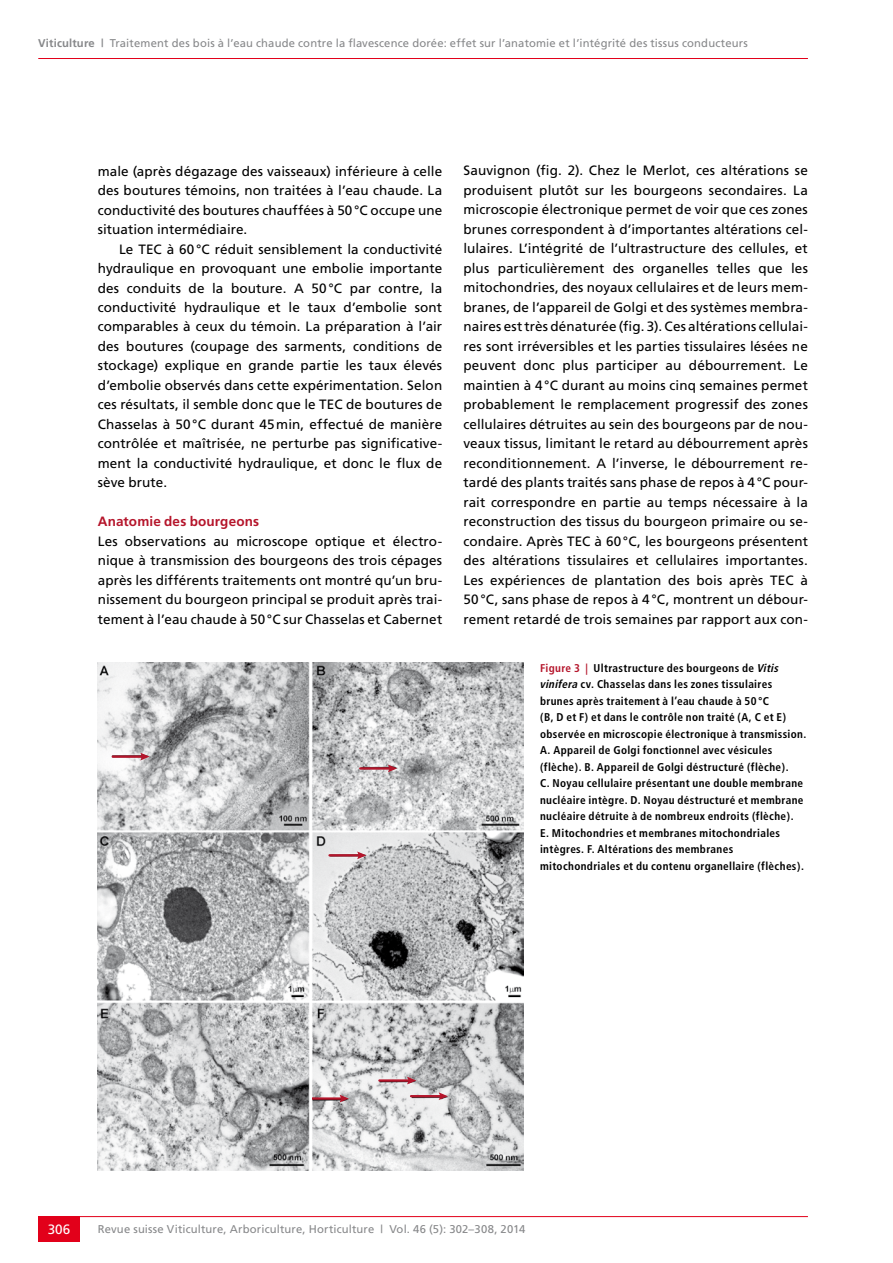
<style>
.page{position:relative;width:893px;height:1263px;background:#fff}
.page>*{position:absolute;margin:0;border:0;box-sizing:border-box;transform-origin:0 0}
.t1{font:13.5px/19.5px "Frutiger";letter-spacing:.005em;color:#000;text-align:justify}
.t2{font:700 13.5px "Frutiger";letter-spacing:.01em;color:#b5152b}
.t3{font:13.5px "Frutiger";color:#fff}
.t4{font:700 condensed 11.25px/16.5px "Frutiger";letter-spacing:.03em;color:#000}
.t5{font:11.25px "Frutiger";letter-spacing:.015em;color:#87888a}
.s1{font-weight:700}
.s2{color:#b5152b}
.s3{font-style:italic}
</style>
<div class="page">
<hr style="left:38px;top:58px;width:770px;height:1px;background:#e2001a">
<hr style="left:38px;top:1216px;width:770px;height:1px;background:#e2001a">
<div style="left:38px;top:1216px;width:42px;height:26px;background:#e2001a"></div>
<img style="left:98px;top:663px;width:425px;height:507px">
<hr style="left:113px;top:755px;width:30px;height:3px;background:#b5152b">
<svg style="left:140px;top:753px;width:10px;height:7px"></svg>
<hr style="left:360px;top:767px;width:31px;height:3px;background:#b5152b">
<svg style="left:388px;top:764px;width:9px;height:8px"></svg>
<hr style="left:329px;top:854px;width:31px;height:2px;background:#b5152b">
<svg style="left:357px;top:851px;width:9px;height:8px"></svg>
<hr style="left:379px;top:1079px;width:31px;height:3px;background:#b5152b">
<svg style="left:407px;top:1077px;width:9px;height:7px"></svg>
<hr style="left:411px;top:1095px;width:31px;height:2px;background:#b5152b">
<svg style="left:439px;top:1092px;width:9px;height:8px"></svg>
<hr style="left:312px;top:1097px;width:31px;height:3px;background:#b5152b">
<svg style="left:340px;top:1095px;width:9px;height:7px"></svg>
<p class="t5" style="left:38px;top:37px;width:711px"><span class="s1">Viticulture |</span> Traitement des bois à l’eau chaude contre la flavescence dorée: effet sur l’anatomie et l’intégrité des tissus conducteurs</p>
<p class="t1" style="left:98px;top:161px;width:346px">male (après dégazage des vaisseaux) inférieure à celle des boutures témoins, non traitées à l’eau chaude. La conductivité des boutures chauffées à 50°C occupe une situation intermédiaire.</p>
<p class="t1" style="left:98px;top:239px;width:346px;text-indent:21px">Le TEC à 60°C réduit sensiblement la conductivité hydraulique en provoquant une embolie importante des conduits de la bouture. A 50°C par contre, la conductivité hydraulique et le taux d’embolie sont comparables à ceux du témoin. La préparation à l’air des boutures (coupage des sarments, conditions de stockage) explique en grande partie les taux élevés d’embolie observés dans cette expérimentation. Selon ces résultats, il semble donc que le TEC de boutures de Chasselas à 50°C durant 45min, effectué de manière contrôlée et maîtrisée, ne perturbe pas significative&shy;ment la conductivité hydraulique, et donc le flux de sève brute.</p>
<p class="t2" style="left:98px;top:514px;width:163px">Anatomie des bourgeons</p>
<p class="t1" style="left:98px;top:531px;width:346px">Les observations au microscope optique et électro&shy;nique à transmission des bourgeons des trois cépages après les différents traitements ont montré qu’un bru&shy;nissement du bourgeon principal se produit après trai&shy;tement à l’eau chaude à 50°C sur Chasselas et Cabernet</p>
<p class="t1" style="left:463px;top:161px;width:346px">Sauvignon (fig. 2). Chez le Merlot, ces altérations se produisent plutôt sur les bourgeons secondaires. La microscopie électronique permet de voir que ces zones brunes correspondent à d’importantes altérations cel&shy;lulaires. L’intégrité de l’ultrastructure des cellules, et plus particulièrement des organelles telles que les mitochondries, des noyaux cellulaires et de leurs mem&shy;branes, de l’appareil de Golgi et des systèmes membra&shy;naires est très dénaturée (fig. 3). Ces altérations cellulai&shy;res sont irréversibles et les parties tissulaires lésées ne peuvent donc plus participer au débourrement. Le maintien à 4°C durant au moins cinq semaines permet probablement le remplacement progressif des zones cellulaires détruites au sein des bourgeons par de nou&shy;veaux tissus, limitant le retard au débourrement après reconditionnement. A l’inverse, le débourrement re&shy;tardé des plants traités sans phase de repos à 4°C pour&shy;rait correspondre en partie au temps nécessaire à la reconstruction des tissus du bourgeon primaire ou se&shy;condaire. Après TEC à 60°C, les bourgeons présentent des altérations tissulaires et cellulaires importantes.<br>Les expériences de plantation des bois après TEC à 50°C, sans phase de repos à 4°C, montrent un débour&shy;rement retardé de trois semaines par rapport aux con-</p>
<p class="t4" style="left:540px;top:659px;width:268px"><span class="s2">Figure 3 |</span> Ultrastructure des bourgeons de <span class="s3">Vitis vinifera</span> cv. Chasselas dans les zones tissulaires brunes après traitement à l’eau chaude à 50 °C<br>(B, D et F) et dans le contrôle non traité (A, C et E) observée en microscopie électronique à transmission.<br>A. Appareil de Golgi fonctionnel avec vésicules (flèche). B. Appareil de Golgi déstructuré (flèche).<br>C. Noyau cellulaire présentant une double membrane nucléaire intègre. D. Noyau déstructuré et membrane nucléaire détruite à de nombreux endroits (flèche).<br>E. Mitochondries et membranes mitochondriales intègres. F. Altérations des membranes mitochondriales et du contenu organellaire (flèches).</p>
<p class="t3" style="left:48px;top:1221px;width:24px">306</p>
<p class="t5" style="left:98px;top:1223px;width:429px">Revue suisse Viticulture, Arboriculture, Horticulture | Vol. 46 (5): 302–308, 2014</p>
</div>
